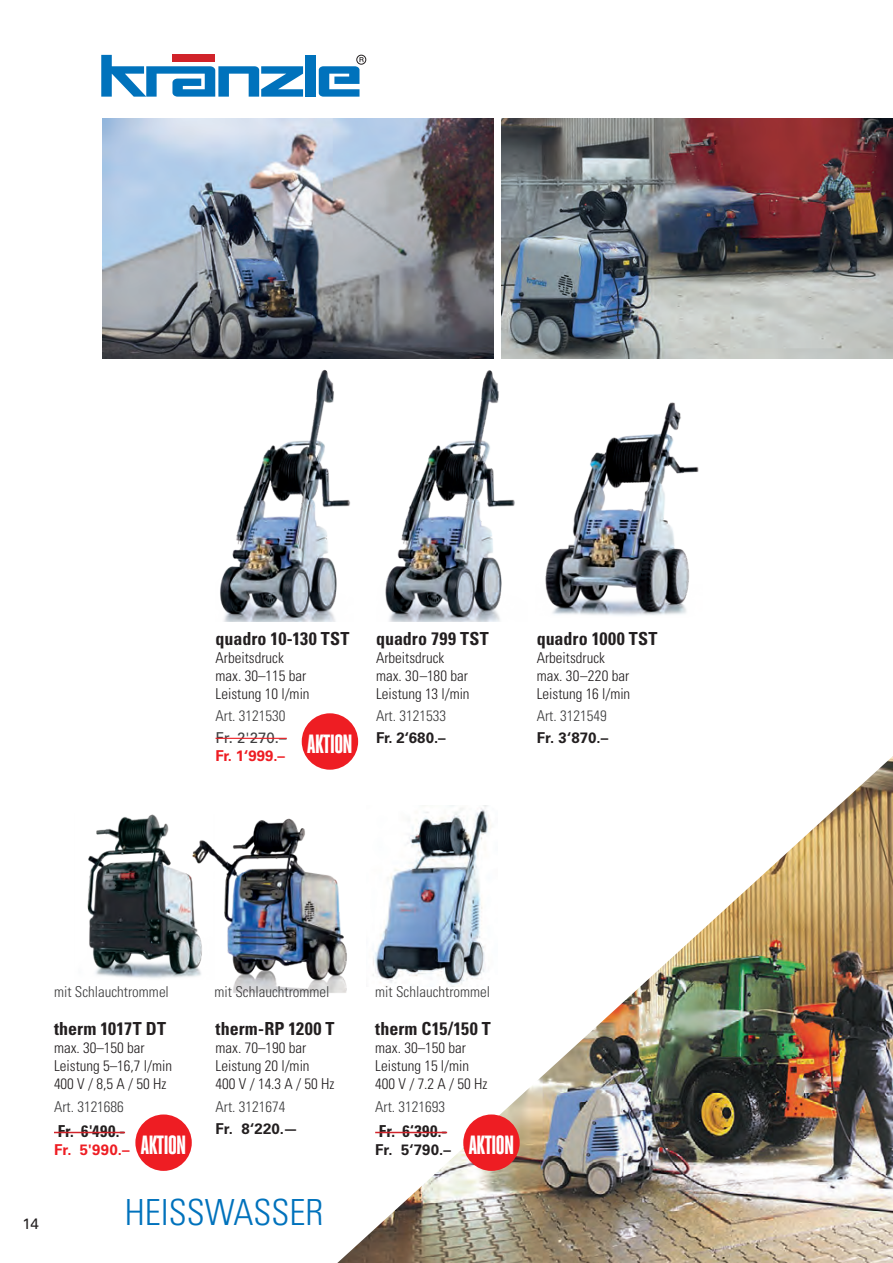
<style>
.page{position:relative;width:893px;height:1263px;background:#fff}
.page>*{position:absolute;margin:0;border:0;box-sizing:border-box;transform-origin:0 0}
.t1{font:300 condensed 36px "Univers LT Std";color:#0072bc}
.t2{font:800 26.4px "Heroic Condensed";letter-spacing:-.04em;color:#fff}
.t3{font:700 condensed 18px "Univers LT Pro";letter-spacing:.01em;color:#231f20}
.t4{font:700 condensed 18px "Univers LT Std";letter-spacing:.01em;color:#231f20}
.t5{font:700 condensed 16.5px "Univers LT Pro";letter-spacing:.035em;color:#231f20}
.Fliesstext{font:300 condensed 15px/18px "Univers LT Std";color:#231f20}
.EDV{font:300 condensed 15px "Univers LT Std";color:#3e3e3f}
.Preis{font:700 15px "Univers LT Std";color:#231f20}
.Preis-2{font:700 15px "Univers LT Std";color:#ee1d23}
.Preise_alt{font:15px "Univers LT Pro 55 Roman";color:#3e3e3f}
.t6{font:15px "Univers LT Pro 55 Roman";color:#231f20}
</style>
<div class="page">
<div style="left:172px;top:54px;width:43px;height:7px;background:#d1232a"></div>
<svg style="left:101px;top:55px;width:202px;height:42px"></svg>
<div style="left:305px;top:55px;width:11px;height:42px;background:#0072bc"></div>
<div style="left:356px;top:55px;width:10px;height:10px;border:1px solid #231f20;border-radius:50%"></div>
<svg style="left:319px;top:57px;width:45px;height:40px"></svg>
<img style="left:220px;top:370px;width:130px;height:251px">
<img style="left:385px;top:370px;width:130px;height:251px">
<img style="left:335px;top:756px;width:558px;height:507px">
<img style="left:87px;top:814px;width:105px;height:165px">
<img style="left:192px;top:804px;width:168px;height:192px">
<img style="left:366px;top:805px;width:131px;height:181px">
<img style="left:102px;top:119px;width:391px;height:239px">
<img style="left:502px;top:119px;width:391px;height:239px">
<img style="left:545px;top:402px;width:154px;height:214px">
<div style="left:302px;top:713px;width:56px;height:57px;background:#ee1d23;border-radius:50%"></div>
<div style="left:135px;top:1114px;width:57px;height:57px;background:#ee1d23;border-radius:50%"></div>
<hr style="left:216px;top:738px;width:71px;height:1px;background:#ee1d23">
<hr style="left:54px;top:1132px;width:71px;height:1px;background:#d1232a">
<hr style="left:375px;top:1132px;width:72px;height:1px;background:#d1232a">
<div style="left:463px;top:1114px;width:57px;height:57px;background:#ee1d23;border-radius:50%"></div>
<p class="t3" style="left:216px;top:627px;width:135px">quadro 10-130 TST</p>
<p class="Fliesstext" style="left:216px;top:648px;width:70px">Arbeitsdruck</p>
<p class="Fliesstext" style="left:216px;top:666px;width:96px">max. 30–115 bar<br>Leistung 10 l/min</p>
<p class="EDV" style="left:216px;top:707px;width:71px">Art. 3121530</p>
<p class="Preise_alt" style="left:216px;top:728px;width:73px">Fr. 2'270.–</p>
<p class="Preis-2" style="left:216px;top:747px;width:71px">Fr. 1‘999.–</p>
<p class="t2" style="left:307px;top:729px;width:47px">AKTION</p>
<p class="t3" style="left:376px;top:627px;width:114px">quadro 799 TST</p>
<p class="Fliesstext" style="left:376px;top:648px;width:70px">Arbeitsdruck</p>
<p class="Fliesstext" style="left:376px;top:666px;width:95px">max. 30–180 bar<br>Leistung 13 l/min</p>
<p class="EDV" style="left:376px;top:707px;width:71px">Art. 3121533</p>
<p class="Preis" style="left:376px;top:729px;width:71px">Fr. 2‘680.–</p>
<p class="t3" style="left:537px;top:627px;width:122px">quadro 1000 TST</p>
<p class="Fliesstext" style="left:537px;top:648px;width:70px">Arbeitsdruck</p>
<p class="Fliesstext" style="left:537px;top:666px;width:95px">max. 30–220 bar<br>Leistung 16 l/min</p>
<p class="EDV" style="left:537px;top:707px;width:71px">Art. 3121549</p>
<p class="Preis" style="left:537px;top:729px;width:73px">Fr. 3‘870.–</p>
<p class="EDV" style="left:54px;top:982px;width:116px">mit Schlauchtrommel</p>
<p class="EDV" style="left:215px;top:982px;width:116px">mit Schlauchtrommel</p>
<p class="EDV" style="left:375px;top:982px;width:116px">mit Schlauchtrommel</p>
<p class="t4" style="left:54px;top:1018px;width:114px">therm 1017T DT</p>
<p class="Fliesstext" style="left:54px;top:1039px;width:120px">max. 30–150 bar<br>Leistung 5–16,7 l/min<br>400 V / 8,5 A / 50 Hz</p>
<p class="EDV" style="left:54px;top:1097px;width:71px">Art. 3121686</p>
<p class="t5" style="left:58px;top:1121px;width:69px">Fr. 6'490.-</p>
<p class="Preis-2" style="left:54px;top:1141px;width:77px">Fr. 5'990.–</p>
<p class="t2" style="left:141px;top:1130px;width:47px">AKTION</p>
<p class="t3" style="left:216px;top:1018px;width:120px">therm-RP 1200 T</p>
<p class="Fliesstext" style="left:216px;top:1039px;width:92px">max. 70–190 bar</p>
<p class="Fliesstext" style="left:216px;top:1057px;width:96px">Leistung 20 l/min</p>
<p class="Fliesstext" style="left:216px;top:1075px;width:121px">400 V / 14.3 A / 50 Hz</p>
<p class="EDV" style="left:216px;top:1097px;width:71px">Art. 3121674</p>
<p class="Preis" style="left:216px;top:1120px;width:84px">Fr. 8‘220.—</p>
<p class="t3" style="left:375px;top:1018px;width:117px">therm C15/150 T</p>
<p class="Fliesstext" style="left:375px;top:1039px;width:92px">max. 30–150 bar</p>
<p class="Fliesstext" style="left:375px;top:1057px;width:96px">Leistung 15 l/min</p>
<p class="Fliesstext" style="left:375px;top:1075px;width:114px">400 V / 7.2 A / 50 Hz</p>
<p class="EDV" style="left:375px;top:1097px;width:71px">Art. 3121693</p>
<p class="t5" style="left:379px;top:1121px;width:70px">Fr. 6‘390.-</p>
<p class="Preis" style="left:375px;top:1141px;width:77px">Fr. 5‘790.–</p>
<p class="t2" style="left:468px;top:1130px;width:47px">AKTION</p>
<p class="t6" style="left:23px;top:1213px;width:18px">14</p>
<p class="t1" style="left:125px;top:1191px;width:200px">HEISSWASSER</p>
</div>
